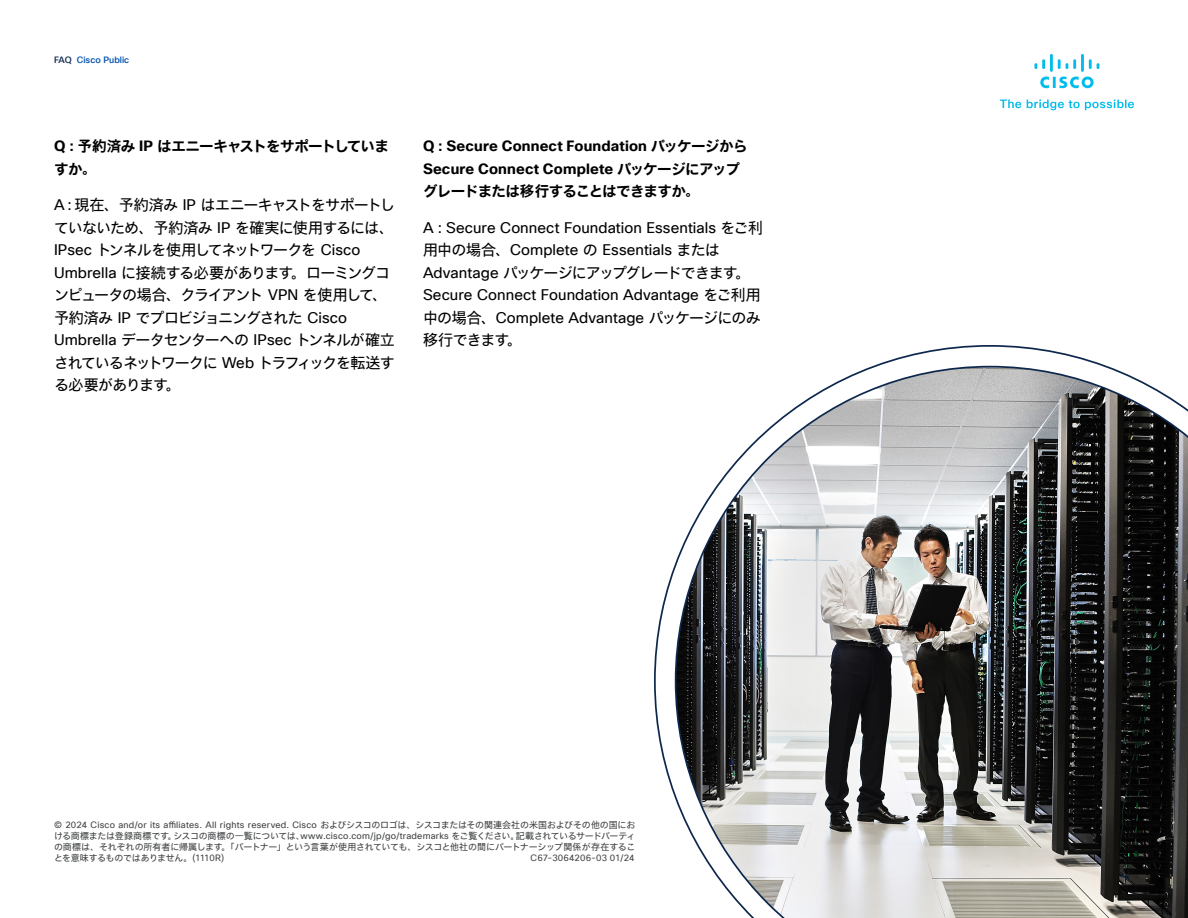
<style>
.page{position:relative;width:1188px;height:918px;background:#fff}
.page>*{position:absolute;margin:0;border:0;box-sizing:border-box;transform-origin:0 0}
.Paragraph_Style1{font:15px/22.5px "Cisco Sans JPN";letter-spacing:-.07em;color:#000}
.Paragraph_Style71{font:15px/22.5px "Cisco Sans TT";letter-spacing:.005em;color:#000}
.Paragraph_Style35{font:700 14.55px/22.5px "Cisco Sans TT";letter-spacing:.01em;color:#000}
.Paragraph_Style3{font:14.55px/22.6px "Cisco Sans JPN Bold";letter-spacing:-.05em;color:#000}
.Paragraph_Style72{font:9px/10.8px "Cisco Sans JPN";letter-spacing:-.035em;color:#414344;text-align:justify}
.Paragraph_Style72-2{font:9px "Cisco Sans TT";letter-spacing:.015em;color:#414344}
.t1{font:500 9px "Cisco Sans TT";color:#0051ae}
.s1{color:#0d274d}
.s2{font-family:"Cisco Sans TT";font-weight:700}
.s3{font-size:15px}
.s4{font-family:"Cisco Sans TT"}
.s5{font-family:"Cisco Sans JPN Bold";font-weight:400}
.s6{font-family:"Cisco Sans JPN"}
</style>
<div class="page">
<svg style="left:1000px;top:100px;width:21px;height:8px"></svg>
<svg style="left:1027px;top:100px;width:107px;height:10px"></svg>
<svg style="left:1034px;top:54px;width:65px;height:34px"></svg>
<svg style="left:674px;top:365px;width:514px;height:553px"></svg>
<p class="t1" style="left:54px;top:54px;width:77px"><span class="s1">FAQ</span> Cisco Public</p>
<p class="Paragraph_Style3" style="left:54px;top:135px;width:336px"><span class="s2">Q</span>：予約済み <span class="s2">IP</span> はエニーキャストをサポートしていますか<span class="s3">。</span></p>
<p class="Paragraph_Style1" style="left:54px;top:194px;width:343px"><span class="s4">A</span>：現在、予約済み <span class="s4">IP</span> はエニーキャストをサポートしていないため、予約済み <span class="s4">IP</span> を確実に使用するには、<br><span class="s4">IPsec</span> トンネルを使用してネットワークを <span class="s4">Cisco<br>Umbrella</span> に接続する必要があります。ローミングコンピュータの場合、クライアント <span class="s4">VPN</span> を使用して、予約済み <span class="s4">IP</span> でプロビジョニングされた <span class="s4">Cisco<br>Umbrella</span> データセンターへの <span class="s4">IPsec</span> トンネルが確立されているネットワークに <span class="s4">Web</span> トラフィックを転送する必要があります。</p>
<p class="Paragraph_Style35" style="left:423px;top:135px;width:326px">Q<span class="s5">：</span>Secure Connect Foundation <span class="s5">パッケージから<br></span>Secure Connect Complete <span class="s5">パッケージにアップグレードまたは移行することはできますか。</span></p>
<p class="Paragraph_Style71" style="left:423px;top:217px;width:342px">A<span class="s6">：</span>Secure Connect Foundation Essentials <span class="s6">をご利用中の場合、</span>Complete <span class="s6">の</span> Essentials <span class="s6">または<br></span>Advantage <span class="s6">パッケージにアップグレードできます。<br></span>Secure Connect Foundation Advantage <span class="s6">をご利用中の場合、</span>Complete Advantage <span class="s6">パッケージにのみ移行できます。</span></p>
<p class="Paragraph_Style72" style="left:54px;top:820px;width:583px"><span class="s4">© 2024 Cisco and/or its affiliates. All rights reserved. Cisco</span> およびシスコのロゴは、シスコまたはその関連会社の米国およびその他の国における商標または登録商標です。シスコの商標の一覧については、<span class="s4">www.cisco.com/jp/go/trademarks</span> をご覧ください。記載されているサードパーティの商標は、それぞれの所有者に帰属します。「パートナー」という言葉が使用されていても、シスコと他社の間にパートナーシップ関係が存在することを意味するものではありません。<span class="s4">(1110R)</span></p>
<p class="Paragraph_Style72-2" style="left:531px;top:852px;width:105px">C67-3064206-03 01/24</p>
</div>
